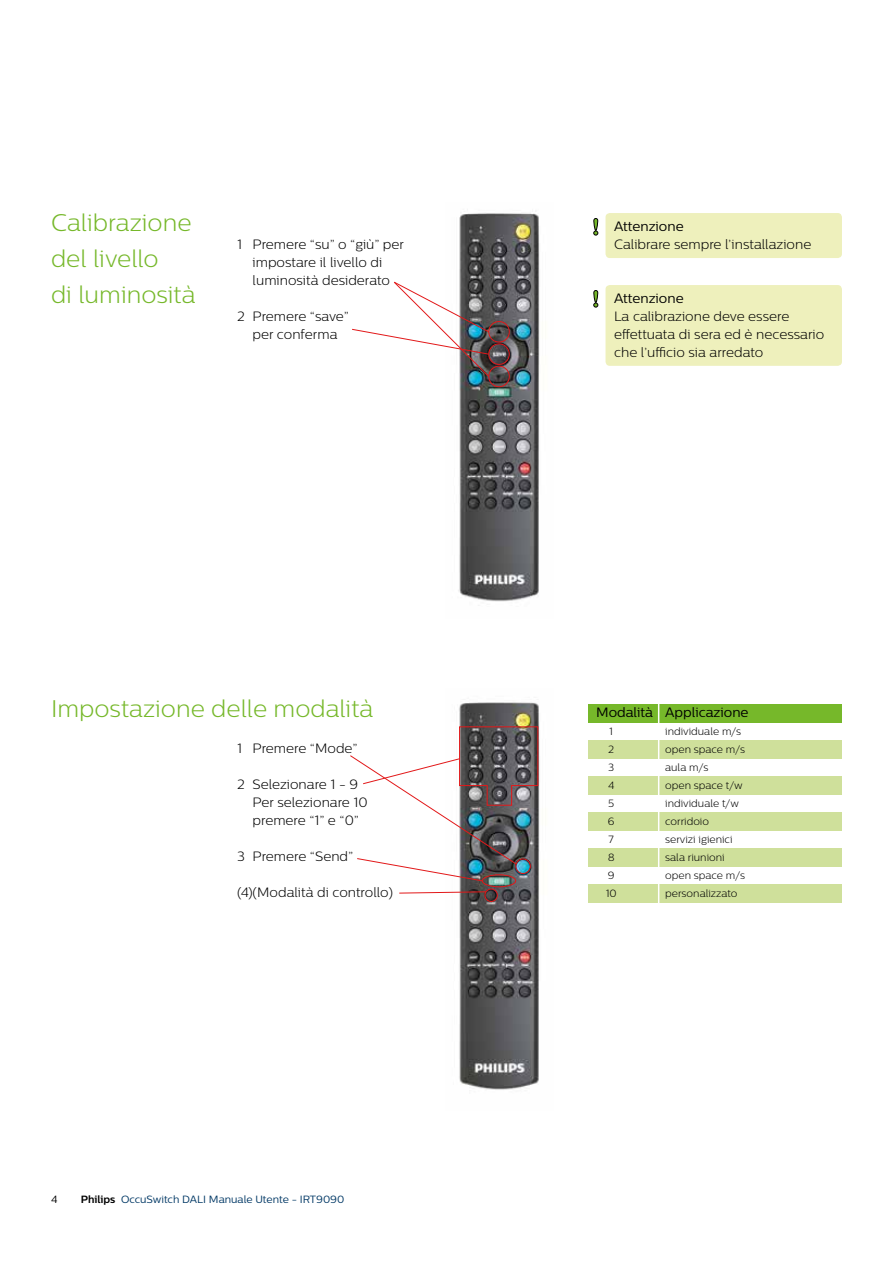
<style>
.page{position:relative;width:893px;height:1263px;background:#fff}
.page>*{position:absolute;margin:0;border:0;box-sizing:border-box;transform-origin:0 0}
.t1{font:300 24px/36px "Centrale Sans";color:#76b82a}
.t2{font:300 13.5px/18px "Centrale Sans";color:#000}
.t3{font:13.5px "Centrale Sans";color:#000}
.t4{font:300 10.5px "Centrale Sans";color:#000}
.t5{font:10.5px "Centrale Sans";color:#003865}
.t6{font:10.5px "Centrale Sans";color:#000}
.s1{font-weight:700;color:#000}
</style>
<div class="page">
<img style="left:459px;top:702px;width:81px;height:388px">
<img style="left:458px;top:211px;width:82px;height:391px">
<svg style="left:593px;top:218px;width:5px;height:17px"></svg>
<div style="left:605px;top:213px;width:237px;height:45px;background:#eef0bc;border-radius:4px"></div>
<svg style="left:593px;top:290px;width:5px;height:17px"></svg>
<div style="left:605px;top:285px;width:237px;height:81px;background:#eef0bc;border-radius:4px"></div>
<div style="left:488px;top:321px;width:22px;height:21px;border:1px solid #e21819;border-radius:50%"></div>
<div style="left:482px;top:874px;width:34px;height:13px;border:1px solid #e21819;border-radius:50%"></div>
<div style="left:588px;top:704px;width:254px;height:18px;background:#76b82a"></div>
<div style="left:588px;top:740px;width:254px;height:18px;background:#cfe09b"></div>
<div style="left:588px;top:776px;width:254px;height:18px;background:#cfe09b"></div>
<div style="left:588px;top:812px;width:254px;height:18px;background:#cfe09b"></div>
<div style="left:588px;top:848px;width:254px;height:18px;background:#cfe09b"></div>
<div style="left:588px;top:884px;width:254px;height:18px;background:#cfe09b"></div>
<hr style="left:658px;top:699px;width:1px;height:216px;background:#fff">
<div style="left:485px;top:889px;width:13px;height:13px;border:1px solid #e21819;border-radius:50%"></div>
<svg style="left:350px;top:726px;width:189px;height:156px"></svg>
<svg style="left:399px;top:891px;width:88px;height:3px"></svg>
<div style="left:488px;top:343px;width:22px;height:22px;border:1px solid #e21819;border-radius:50%"></div>
<div style="left:488px;top:366px;width:22px;height:21px;border:1px solid #e21819;border-radius:50%"></div>
<svg style="left:352px;top:281px;width:138px;height:96px"></svg>
<h1 class="t1" style="left:51px;top:204px;width:146px">Calibrazione del livello<br>di luminosità</h1>
<p class="t2" style="left:237px;top:235px;width:6px">1</p>
<p class="t2" style="left:237px;top:307px;width:9px">2</p>
<p class="t2" style="left:253px;top:235px;width:153px">Premere “su” o “giù” per impostare il livello di luminosità desiderato</p>
<p class="t2" style="left:253px;top:307px;width:98px">Premere “save” per conferma</p>
<h1 class="t1" style="left:51px;top:690px;width:324px">Impostazione delle modalità</h1>
<p class="t2" style="left:253px;top:739px;width:107px">Premere “Mode”</p>
<p class="t2" style="left:253px;top:775px;width:117px">Selezionare 1 - 9<br>Per selezionare 10 premere “1” e “0”</p>
<p class="t2" style="left:253px;top:847px;width:102px">Premere “Send”</p>
<p class="t2" style="left:237px;top:883px;width:157px">(4)(Modalità di controllo)</p>
<p class="t2" style="left:237px;top:739px;width:6px">1</p>
<p class="t2" style="left:237px;top:775px;width:9px">2</p>
<p class="t2" style="left:237px;top:847px;width:9px">3</p>
<p class="t6" style="left:51px;top:1193px;width:8px">4</p>
<p class="t5" style="left:81px;top:1193px;width:265px"><span class="s1">Philips</span> OccuSwitch DALI Manuale Utente - IRT9090</p>
<p class="t3" style="left:614px;top:218px;width:71px">Attenzione</p>
<p class="t2" style="left:614px;top:235px;width:199px">Calibrare sempre l’installazione</p>
<p class="t3" style="left:614px;top:290px;width:71px">Attenzione</p>
<p class="t2" style="left:614px;top:307px;width:212px">La calibrazione deve essere effettuata di sera ed è necessario che l’ufficio sia arredato</p>
<p class="t3" style="left:596px;top:704px;width:154px">Modalità Applicazione</p>
<p class="t4" style="left:609px;top:725px;width:5px">1</p>
<p class="t4" style="left:665px;top:725px;width:78px">individuale m/s</p>
<p class="t4" style="left:608px;top:743px;width:7px">2</p>
<p class="t4" style="left:665px;top:743px;width:82px">open space m/s</p>
<p class="t4" style="left:608px;top:761px;width:7px">3</p>
<p class="t4" style="left:665px;top:761px;width:45px">aula m/s</p>
<p class="t4" style="left:608px;top:779px;width:8px">4</p>
<p class="t4" style="left:665px;top:779px;width:79px">open space t/w</p>
<p class="t4" style="left:608px;top:797px;width:8px">5</p>
<p class="t4" style="left:665px;top:797px;width:75px">individuale t/w</p>
<p class="t4" style="left:608px;top:815px;width:8px">6</p>
<p class="t4" style="left:665px;top:815px;width:45px">corridoio</p>
<p class="t4" style="left:608px;top:833px;width:7px">7</p>
<p class="t4" style="left:665px;top:833px;width:69px">servizi igienici</p>
<p class="t4" style="left:608px;top:851px;width:8px">8</p>
<p class="t4" style="left:665px;top:851px;width:61px">sala riunioni</p>
<p class="t4" style="left:608px;top:869px;width:8px">9</p>
<p class="t4" style="left:665px;top:869px;width:82px">open space m/s</p>
<p class="t4" style="left:606px;top:887px;width:13px">10</p>
<p class="t4" style="left:665px;top:887px;width:74px">personalizzato</p>
</div>
